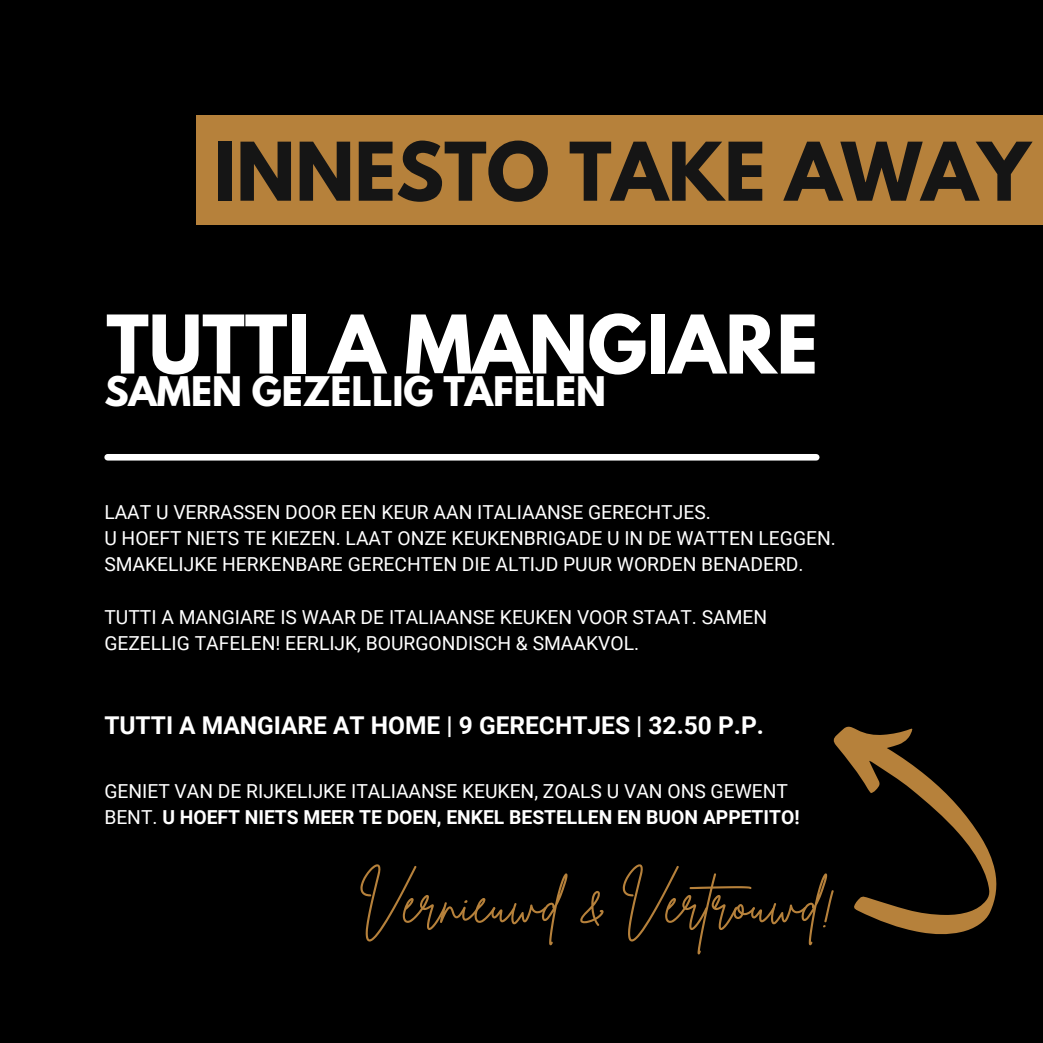
<style>
.page{position:relative;width:1043px;height:1043px;background:#fff}
.page>*{position:absolute;margin:0;border:0;box-sizing:border-box;transform-origin:0 0}
.t1{font:700 71.58px "League Spartan";color:#151515}
.t2{font:700 71.58px "League Spartan";color:#fff}
.t3{font:55.12px "Brittany Signature";color:#b6813b}
.t4{font:700 36.05px "League Spartan";color:#fff}
.t5{font:700 24.5px "Roboto";color:#fff}
.t6{font:19.25px/26.2px "Roboto";color:#fff}
.s1{font-weight:700}
</style>
<div class="page">
<div style="left:0;top:0;width:1042px;height:1042px;background:#000"></div>
<div style="left:108px;top:454px;width:708px;height:6px;background:#fff"></div>
<div style="left:195px;top:115px;width:847px;height:109px;background:#b6813b"></div>
<svg style="left:833px;top:726px;width:164px;height:209px"></svg>
<p class="t1" style="left:214px;top:136px;width:817px">INNESTO TAKE AWAY</p>
<p class="t2" style="left:106px;top:309px;width:713px">TUTTI A MANGIARE</p>
<p class="t4" style="left:104px;top:373px;width:503px">SAMEN GEZELLIG TAFELEN</p>
<p class="t6" style="left:104px;top:499px;width:608px">LAAT U VERRASSEN DOOR EEN KEUR AAN ITALIAANSE GERECHTJES.</p>
<p class="t6" style="left:104px;top:525px;width:732px">U HOEFT NIETS TE KIEZEN. LAAT ONZE KEUKENBRIGADE U IN DE WATTEN LEGGEN.</p>
<p class="t6" style="left:104px;top:551px;width:700px">SMAKELIJKE HERKENBARE GERECHTEN DIE ALTIJD PUUR WORDEN BENADERD.</p>
<p class="t6" style="left:104px;top:604px;width:664px">TUTTI A MANGIARE IS WAAR DE ITALIAANSE KEUKEN VOOR STAAT. SAMEN<br>GEZELLIG TAFELEN! EERLIJK, BOURGONDISCH &amp; SMAAKVOL.</p>
<p class="t5" style="left:104px;top:711px;width:661px">TUTTI A MANGIARE AT HOME | 9 GERECHTJES | 32.50 P.P.</p>
<p class="t6" style="left:104px;top:777px;width:696px">GENIET VAN DE RIJKELIJKE ITALIAANSE KEUKEN, ZOALS U VAN ONS GEWENT<br>BENT. <span class="s1">U HOEFT NIETS MEER TE DOEN, ENKEL BESTELLEN EN BUON APPETITO!</span></p>
<p class="t3" style="left:357px;top:867px;width:480px">Vernieuwd &amp; Vertrouwd!</p>
</div>
